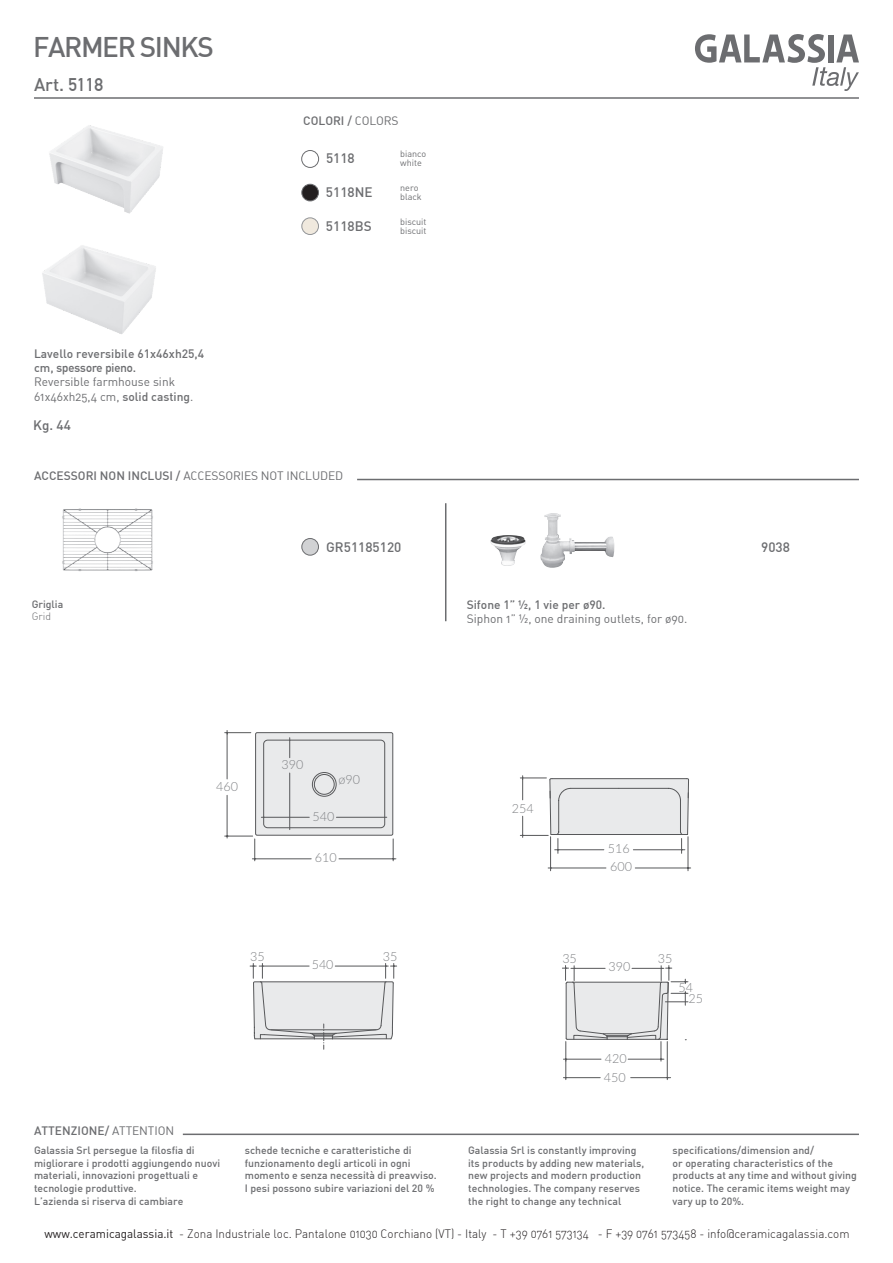
<style>
.page{position:relative;width:893px;height:1263px;background:#fff}
.page>*{position:absolute;margin:0;border:0;box-sizing:border-box;transform-origin:0 0}
.t1{font:500 27.9px "DIN";letter-spacing:-.05em;color:#6c6d70}
.t2{font:500 18px "DIN";color:#6c6d70}
.t3{font:500 13.5px "DIN";color:#6c6d70}
.t4{font:300 12.6px/17.7px "Lato";color:#808285}
.t5{font:12px/14.4px "DIN Alternate";color:#6c6d70}
.t6{font:300 12px "DIN Alternate";color:#231f20}
.t7{font:500 12px "DIN";color:#6c6d70}
.t8{font:500 10.5px/12.6px "DIN";color:#6c6d70}
.t9{font:300 10.5px "DIN Alternate";color:#6c6d70}
.t10{font:9px/9px "DIN Alternate";color:#6c6d70}
.s1{font-family:"DIN Alternate";font-weight:700}
.s2{font-family:"DIN";font-weight:500}
.s3{font-weight:700}
.s4{font-family:"DIN Alternate";font-weight:400}
.s5{font-weight:400}
</style>
<div class="page">
<svg style="left:695px;top:34px;width:164px;height:57px"></svg>
<hr style="left:183px;top:1133px;width:676px;height:2px;background:#6c6d70">
<hr style="left:34px;top:97px;width:825px;height:2px;background:#6c6d70">
<div style="left:301px;top:150px;width:18px;height:18px;border:1px solid #6c6d70;border-radius:50%"></div>
<img style="left:34px;top:98px;width:183px;height:116px">
<img style="left:42px;top:245px;width:114px;height:89px">
<svg style="left:562px;top:965px;width:127px;height:115px"></svg>
<svg style="left:249px;top:963px;width:148px;height:87px"></svg>
<hr style="left:339px;top:858px;width:57px;height:1px;background:#57585a">
<svg style="left:225px;top:730px;width:169px;height:131px"></svg>
<hr style="left:548px;top:868px;width:58px;height:1px;background:#57585a">
<hr style="left:550px;top:837px;width:1px;height:34px;background:#57585a">
<hr style="left:635px;top:868px;width:56px;height:1px;background:#57585a">
<hr style="left:688px;top:837px;width:1px;height:34px;background:#57585a">
<svg style="left:520px;top:775px;width:169px;height:78px"></svg>
<hr style="left:357px;top:479px;width:502px;height:1px;background:#6c6d70">
<div style="left:302px;top:218px;width:16px;height:16px;background:#f0e9de;border-radius:50%"></div>
<div style="left:301px;top:217px;width:18px;height:18px;border:1px solid #939598;border-radius:50%"></div>
<div style="left:302px;top:538px;width:16px;height:17px;background:#d1d2d4;border-radius:50%"></div>
<div style="left:302px;top:538px;width:17px;height:17px;border:1px solid #6c6d70;border-radius:50%"></div>
<img style="left:62px;top:508px;width:91px;height:63px">
<div style="left:302px;top:184px;width:16px;height:17px;background:#231f20;border-radius:50%"></div>
<div style="left:302px;top:184px;width:17px;height:17px;border:1px solid #6c6d70;border-radius:50%"></div>
<hr style="left:445px;top:503px;width:1px;height:118px;background:#6c6d70">
<img style="left:490px;top:535px;width:36px;height:31px">
<img style="left:540px;top:513px;width:74px;height:55px">
<h1 class="t1" style="left:33px;top:29px;width:182px">FARMER SINKS</h1>
<h2 class="t2" style="left:34px;top:73px;width:71px">Art. <span class="s1">5118</span></h2>
<p class="t7" style="left:34px;top:346px;width:172px">Lavello reversibile 61x46xh25,4</p>
<p class="t5" style="left:34px;top:360px;width:161px"><span class="s2">cm,</span> <span class="s3">spessore pieno</span><span class="s2">.<br></span>Reversible farmhouse sink<br>61x46xh25,4 cm, <span class="s2">solid casting</span>.</p>
<p class="t3" style="left:33px;top:416px;width:39px">Kg. 44</p>
<p class="t7" style="left:303px;top:113px;width:97px">COLORI / <span class="s4">COLORS</span></p>
<p class="t3" style="left:326px;top:149px;width:30px">5118</p>
<p class="t10" style="left:400px;top:149px;width:28px">bianco white</p>
<p class="t3" style="left:326px;top:184px;width:48px">5118NE</p>
<p class="t10" style="left:400px;top:183px;width:23px">nero black</p>
<p class="t3" style="left:326px;top:218px;width:47px">5118BS</p>
<p class="t10" style="left:400px;top:217px;width:28px">biscuit biscuit</p>
<p class="t5" style="left:34px;top:468px;width:311px"><span class="s2">ACCESSORI NON INCLUSI /</span> ACCESSORIES NOT INCLUDED</p>
<p class="t8" style="left:32px;top:597px;width:33px">Griglia</p>
<p class="t9" style="left:32px;top:610px;width:21px">Grid</p>
<p class="t3" style="left:326px;top:539px;width:77px">GR51185120</p>
<p class="t4" style="left:216px;top:777px;width:23px">460</p>
<p class="t4" style="left:282px;top:755px;width:23px">390</p>
<p class="t4" style="left:338px;top:770px;width:23px">ø90</p>
<p class="t4" style="left:313px;top:807px;width:23px">540</p>
<p class="t4" style="left:315px;top:849px;width:23px">610</p>
<p class="t4" style="left:250px;top:947px;width:16px">35</p>
<p class="t4" style="left:383px;top:947px;width:16px">35</p>
<p class="t4" style="left:312px;top:955px;width:23px">540</p>
<p class="t7" style="left:34px;top:1123px;width:142px">ATTENZIONE/ <span class="s4">ATTENTION</span></p>
<p class="t7" style="left:467px;top:597px;width:140px">Sifone 1” ½, 1 vie per ø90.</p>
<p class="t5" style="left:467px;top:611px;width:222px">Siphon 1” ½, one draining outlets, for ø90.</p>
<p class="t4" style="left:610px;top:604px;width:23px">610</p>
<p class="t3" style="left:761px;top:539px;width:30px">9038</p>
<p class="t4" style="left:512px;top:799px;width:23px">254</p>
<p class="t4" style="left:608px;top:839px;width:26px">516<br>600</p>
<p class="t4" style="left:562px;top:949px;width:16px">35</p>
<p class="t4" style="left:658px;top:949px;width:16px">35</p>
<p class="t4" style="left:609px;top:957px;width:23px">390</p>
<p class="t4" style="left:604px;top:1049px;width:24px;line-height:18.5px">420<br>450</p>
<p class="t4" style="left:688px;top:982px;width:16px;line-height:10.6px;text-indent:-10px">54<br>25</p>
<p class="t8" style="left:34px;top:1144px;width:188px">Galassia Srl persegue la filosfia di migliorare i prodotti aggiungendo nuovi materiali, innovazioni progettuali e tecnologie produttive.<br>L’azienda si riserva di cambiare</p>
<p class="t8" style="left:245px;top:1144px;width:193px">schede tecniche e caratteristiche di funzionamento degli articoli in ogni momento e senza necessità di preavviso.<br>I pesi possono subire variazioni del 20 %</p>
<p class="t8" style="left:468px;top:1144px;width:178px">Galassia Srl is constantly improving its products by adding new materials, new projects and modern production technologies. The company reserves the right to change any technical</p>
<p class="t8" style="left:673px;top:1144px;width:186px">specifications/dimension and/<br>or operating characteristics of the products at any time and without giving notice. The ceramic items weight may vary up to 20%.</p>
<p class="t4" style="left:312px;top:1143px;width:26px">516<br>600</p>
<p class="t6" style="left:44px;top:1226px;width:807px"><span class="s5">www.ceramicagalassia.it</span> - Zona Industriale loc. Pantalone 01030 Corchiano (VT) - Italy - T +39 0761 573134 - F +39 0761 573458 - info@ceramicagalassia.com</p>
</div>
